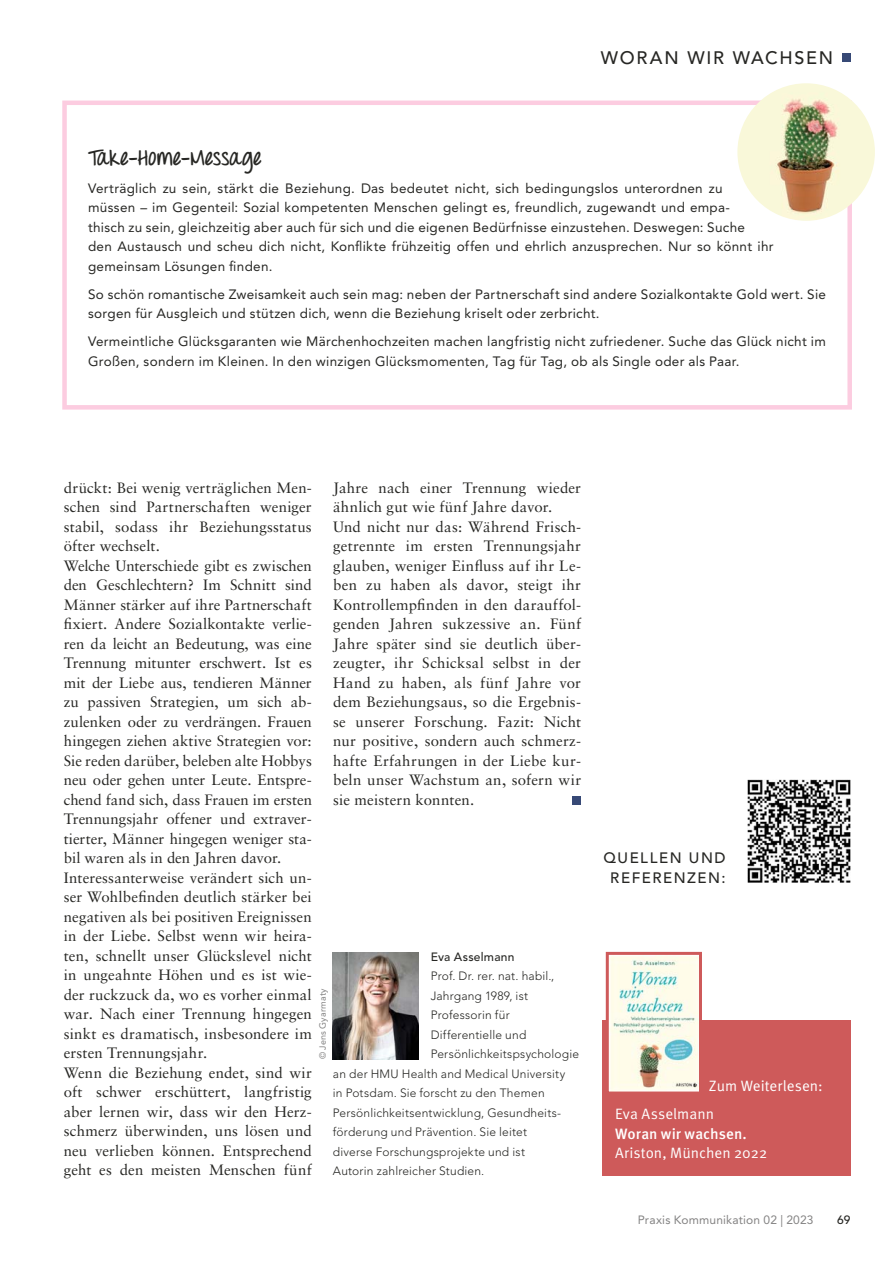
<style>
.page{position:relative;width:893px;height:1263px;background:#fff}
.page>*{position:absolute;margin:0;border:0;box-sizing:border-box;transform-origin:0 0}
.t1{font:700 21px "Throw My Hands Upinthe Air";letter-spacing:.01em;color:#272724}
.t2{font:500 18px "Avenir LT Std";letter-spacing:.095em;color:#272724}
.t3{font:15px/19.5px "Sabon LT Std";letter-spacing:.01em;color:#272724}
.t4{font:15px/28px "Meta Pro";color:#fff}
.t5{font:500 15px/19.5px "Avenir LT Std";letter-spacing:.1em;color:#272724;text-align:center}
.t6{font:500 15px "Meta Pro";color:#fff}
.t7{font:13.5px/19.5px "Avenir LT Std";letter-spacing:.02em;color:#272724}
.t8{font:300 12px "Avenir LT Std";letter-spacing:.015em;color:#272724}
.t9{font:12px "Avenir LT Std";letter-spacing:.015em;color:#838282}
.t10{font:500 12px "Avenir LT Std";letter-spacing:.02em;color:#272724}
.t11{font:9px "Avenir LT Std";letter-spacing:.015em;color:#838282}
</style>
<div class="page">
<div style="left:841px;top:53px;width:9px;height:9px;background:#374976"></div>
<div style="left:62px;top:101px;width:790px;height:309px;border:4px solid #fccce0"></div>
<img style="left:333px;top:953px;width:85px;height:106px">
<img style="left:737px;top:83px;width:138px;height:138px;border-radius:50%">
<div style="left:572px;top:796px;width:9px;height:9px;background:#374976"></div>
<img style="left:747px;top:779px;width:103px;height:104px">
<div style="left:602px;top:1020px;width:248px;height:155px;background:#ce5a5a"></div>
<img style="left:605px;top:951px;width:97px;height:141px">
<p class="t2" style="left:601px;top:49px;width:234px">WORAN WIR WACHSEN</p>
<h1 class="t1" style="left:88px;top:145px;width:175px">Take-Home-Message</h1>
<p class="t7" style="left:88px;top:179px;width:687px">Verträglich zu sein, stärkt die Beziehung. Das bedeutet nicht, sich bedingungslos unterordnen zu<br>müssen – im Gegenteil: Sozial kompetenten Menschen gelingt es, freundlich, zugewandt und empa-<br>thisch zu sein, gleichzeitig aber auch für sich und die eigenen Bedürfnisse einzustehen. Deswegen: Suche<br>den Austausch und scheu dich nicht, Konflikte frühzeitig offen und ehrlich anzusprechen. Nur so könnt ihr gemeinsam Lösungen finden.</p>
<p class="t7" style="left:88px;top:285px;width:739px">So schön romantische Zweisamkeit auch sein mag: neben der Partnerschaft sind andere Sozialkontakte Gold wert. Sie sorgen für Ausgleich und stützen dich, wenn die Beziehung kriselt oder zerbricht.</p>
<p class="t7" style="left:88px;top:333px;width:739px">Vermeintliche Glücksgaranten wie Märchenhochzeiten machen langfristig nicht zufriedener. Suche das Glück nicht im<br>Großen, sondern im Kleinen. In den winzigen Glücksmomenten, Tag für Tag, ob als Single oder als Paar.</p>
<p class="t3" style="left:64px;top:479px;width:250px">drückt: Bei wenig verträglichen Men&shy;schen sind Partnerschaften weniger stabil, sodass ihr Beziehungsstatus öfter wechselt.<br>Welche Unterschiede gibt es zwischen den Geschlechtern? Im Schnitt sind Männer stärker auf ihre Partnerschaft fixiert. Andere Sozialkontakte verlie&shy;ren da leicht an Bedeutung, was eine Trennung mitunter erschwert. Ist es mit der Liebe aus, tendieren Männer zu passiven Strategien, um sich ab&shy;zulenken oder zu verdrängen. Frauen hingegen ziehen aktive Strategien vor:<br>Sie reden darüber, beleben alte Hobbys neu oder gehen unter Leute. Entspre&shy;chend fand sich, dass Frauen im ersten Trennungsjahr offener und extraver&shy;tierter, Männer hingegen weniger sta&shy;bil waren als in den Jahren davor.<br>Interessanterweise verändert sich un&shy;ser Wohlbefinden deutlich stärker bei negativen als bei positiven Ereignissen in der Liebe. Selbst wenn wir heira&shy;ten, schnellt unser Glückslevel nicht in ungeahnte Höhen und es ist wie&shy;der ruckzuck da, wo es vorher einmal war. Nach einer Trennung hingegen sinkt es dramatisch, insbesondere im ersten Trennungsjahr.<br>Wenn die Beziehung endet, sind wir oft schwer erschüttert, langfristig aber lernen wir, dass wir den Herz&shy;schmerz überwinden, uns lösen und neu verlieben können. Entsprechend geht es den meisten Menschen fünf</p>
<p class="t3" style="left:333px;top:479px;width:250px">Jahre nach einer Trennung wieder ähnlich gut wie fünf Jahre davor.<br>Und nicht nur das: Während Frisch&shy;getrennte im ersten Trennungsjahr glauben, weniger Einfluss auf ihr Le&shy;ben zu haben als davor, steigt ihr Kontrollempfinden in den darauffol&shy;genden Jahren sukzessive an. Fünf Jahre später sind sie deutlich über&shy;zeugter, ihr Schicksal selbst in der Hand zu haben, als fünf Jahre vor dem Beziehungsaus, so die Ergebnis&shy;se unserer Forschung. Fazit: Nicht nur positive, sondern auch schmerz&shy;hafte Erfahrungen in der Liebe kur&shy;beln unser Wachstum an, sofern wir sie meistern konnten.</p>
<p class="t10" style="left:431px;top:951px;width:85px">Eva Asselmann</p>
<p class="t8" style="left:431px;top:970px;width:125px">Prof. Dr. rer. nat. habil.,</p>
<p class="t8" style="left:431px;top:990px;width:99px">Jahrgang 1989, ist</p>
<p class="t8" style="left:431px;top:1009px;width:80px">Professorin für</p>
<p class="t8" style="left:431px;top:1029px;width:97px">Differentielle und</p>
<p class="t8" style="left:431px;top:1048px;width:150px">Persönlichkeitspsychologie</p>
<p class="t8" style="left:333px;top:1068px;width:234px">an der HMU Health and Medical University</p>
<p class="t8" style="left:333px;top:1087px;width:213px">in Potsdam. Sie forscht zu den Themen</p>
<p class="t8" style="left:333px;top:1107px;width:230px">Persönlichkeitsentwicklung, Gesundheits-</p>
<p class="t8" style="left:333px;top:1126px;width:196px">förderung und Prävention. Sie leitet</p>
<p class="t8" style="left:333px;top:1146px;width:194px">diverse Forschungsprojekte und ist</p>
<p class="t8" style="left:333px;top:1165px;width:153px">Autorin zahl reicher Studien.</p>
<p class="t11" style="left:318px;top:1059px;width:72px;rotate:-90deg">© Jens Gyarmaty</p>
<p class="t5" style="left:603px;top:849px;width:124px">QUELLEN UND<br>REFERENZEN:</p>
<p class="t4" style="left:615px;top:1072px;width:209px;text-indent:94px">Zum Weiterlesen:<br>Eva Asselmann</p>
<p class="t6" style="left:615px;top:1125px;width:133px">Woran wir wachsen.</p>
<p class="t4" style="left:615px;top:1139px;width:154px">Ariston, München 2022</p>
<p class="t9" style="left:638px;top:1213px;width:177px">Praxis Kommunikation 02 | 2023</p>
<p class="t10" style="left:837px;top:1213px;width:15px">69</p>
</div>
